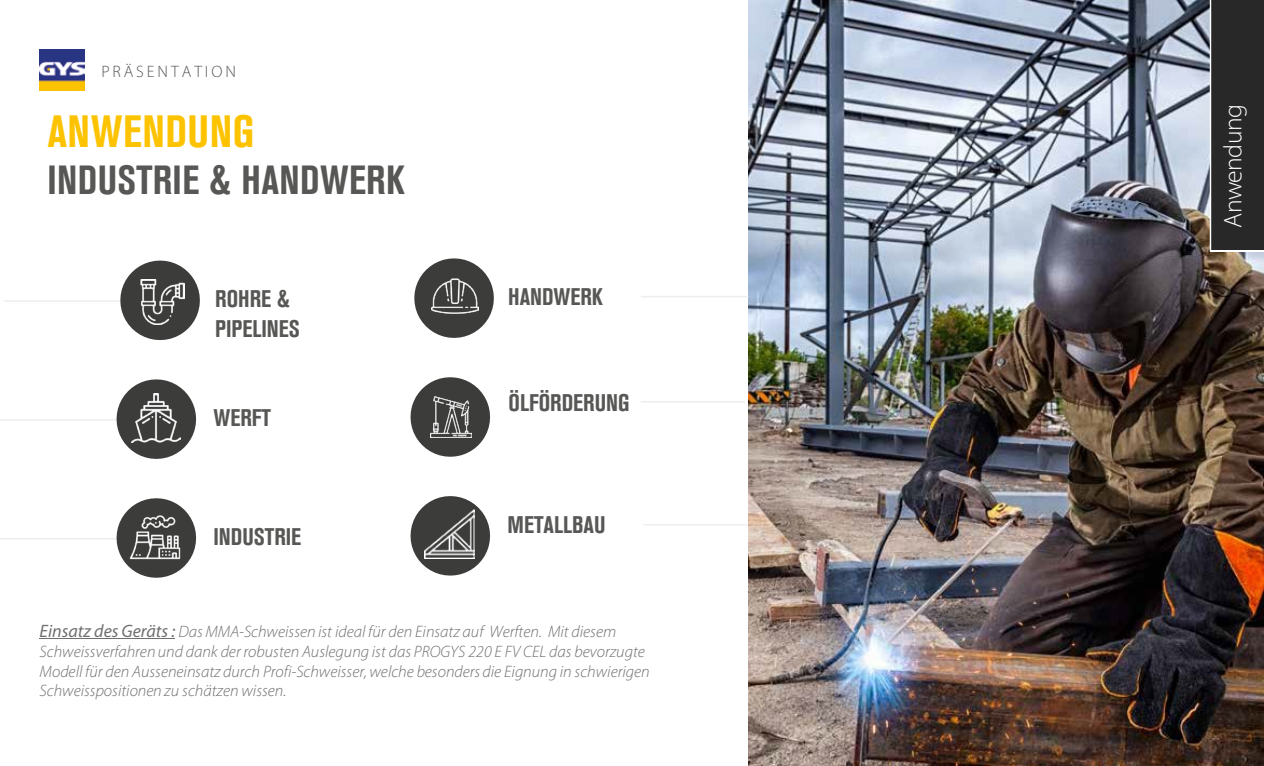
<style>
.page{position:relative;width:1264px;height:766px;background:#fff}
.page>*{position:absolute;margin:0;border:0;box-sizing:border-box;transform-origin:0 0}
.t1{font:700 condensed 45px "Akzidenz Grotesk BE";letter-spacing:.01em;color:#fdc300}
.t2{font:700 condensed 40.5px "Akzidenz Grotesk BE";letter-spacing:.01em;color:#575756}
.t3{font:300 25.5px "Myriad Pro";letter-spacing:-.02em;color:#fff}
.t4{font:700 condensed 24px "Akzidenz Grotesk BE";color:#575756}
.t5{font:italic 300 16.5px/20px "Myriad Pro";color:#706f6f}
.t6{font:300 16.5px "Myriad Pro";color:#575756}
.s1{font-weight:400;font-size:18px}
</style>
<div class="page">
<img style="left:40px;top:49px;width:44px;height:42px">
<img style="left:748px;top:0;width:515px;height:765px">
<div style="left:1210px;top:0;width:53px;height:251px;background:#282828"></div>
<hr style="left:1210px;top:250px;width:53px;height:2px;background:#fff">
<hr style="left:1209px;top:0;width:1px;height:251px;background:#fff">
<hr style="left:4px;top:300px;width:116px;height:2px;background:#ededed">
<svg style="left:120px;top:260px;width:80px;height:80px"></svg>
<img style="left:140px;top:280px;width:45px;height:44px">
<hr style="left:0;top:419px;width:116px;height:1px;background:#ededed">
<svg style="left:116px;top:379px;width:80px;height:80px"></svg>
<img style="left:132px;top:394px;width:49px;height:48px">
<hr style="left:0;top:538px;width:116px;height:1px;background:#ededed">
<svg style="left:116px;top:498px;width:80px;height:80px"></svg>
<img style="left:129px;top:510px;width:53px;height:53px">
<hr style="left:640px;top:296px;width:108px;height:1px;background:#ededed">
<svg style="left:414px;top:258px;width:80px;height:80px"></svg>
<img style="left:431px;top:272px;width:47px;height:48px">
<svg style="left:410px;top:377px;width:80px;height:80px"></svg>
<img style="left:431px;top:396px;width:41px;height:41px">
<svg style="left:410px;top:496px;width:80px;height:79px"></svg>
<hr style="left:40px;top:638px;width:135px;height:1px;background:#706f6f">
<img style="left:424px;top:509px;width:50px;height:50px">
<hr style="left:640px;top:401px;width:104px;height:1px;background:#ededed">
<hr style="left:643px;top:524px;width:104px;height:1px;background:#ededed">
<p class="t6" style="left:101px;top:62px;width:136px">P R Ä S E N T A T I O N</p>
<h1 class="t1" style="left:47px;top:106px;width:208px">ANWENDUNG</h1>
<h1 class="t2" style="left:47px;top:156px;width:358px">INDUSTRIE &amp; HANDWERK</h1>
<p class="t4" style="left:215px;top:285px;width:76px">ROHRE &amp;</p>
<p class="t4" style="left:215px;top:315px;width:86px">PIPELINES</p>
<p class="t4" style="left:213px;top:404px;width:59px">WERFT</p>
<p class="t4" style="left:213px;top:522px;width:89px">INDUSTRIE</p>
<p class="t4" style="left:508px;top:283px;width:96px">HANDWERK</p>
<p class="t4" style="left:508px;top:389px;width:122px">ÖLFÖRDERUNG</p>
<p class="t4" style="left:507px;top:511px;width:99px">METALLBAU</p>
<p class="t5" style="left:40px;top:621px;width:611px"><span class="s1">Einsatz des Geräts :</span> Das MMA-Schweissen ist ideal für den Einsatz auf Werften. Mit diesem Schweissverfahren und dank der robusten Auslegung ist das PROGYS 220 E FV CEL das bevorzugte Modell für den Ausseneinsatz durch Profi-Schweisser, welche besonders die Eignung in schwierigen Schweisspositionen zu schätzen wissen.</p>
<p class="t3" style="left:1217px;top:228px;width:125px;rotate:-90deg">Anwendung</p>
</div>
